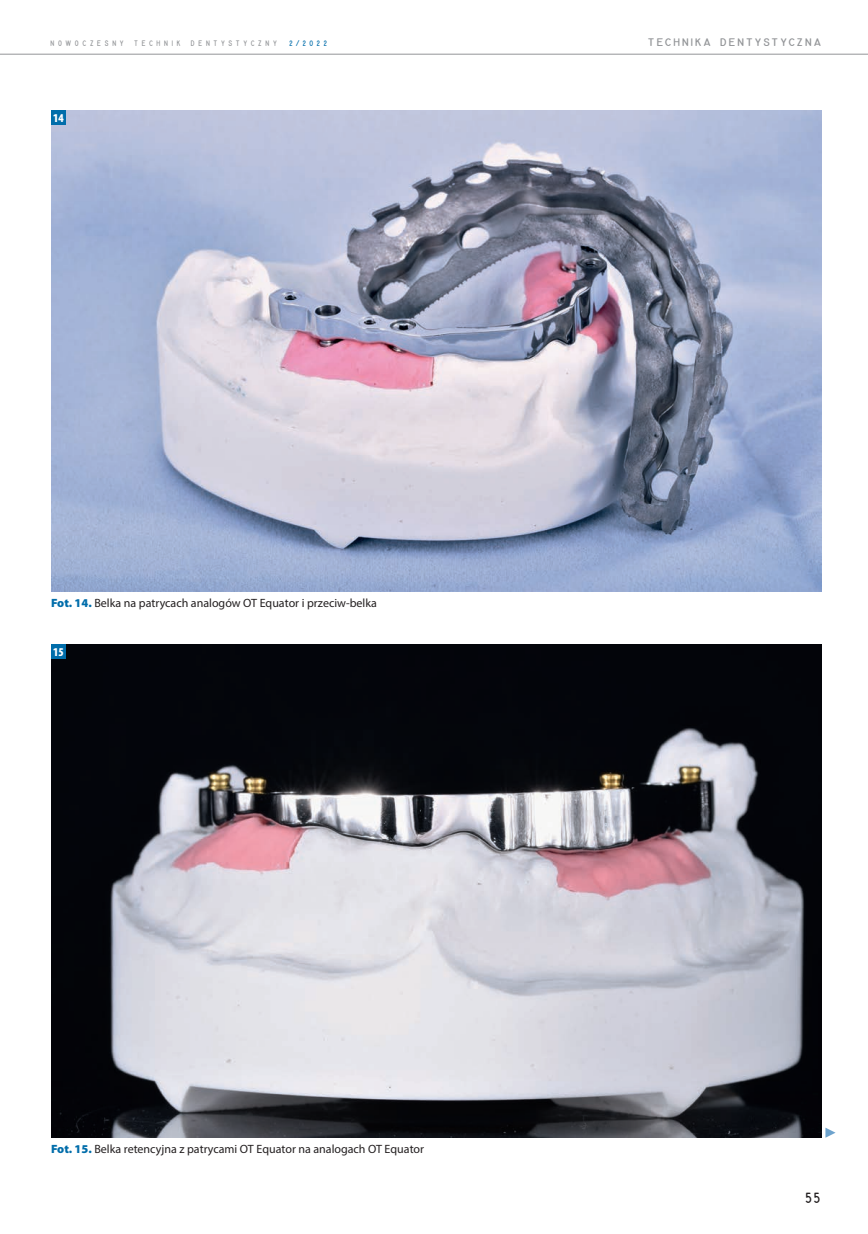
<style>
.page{position:relative;width:868px;height:1234px;background:#fff}
.page>*{position:absolute;margin:0;border:0;box-sizing:border-box;transform-origin:0 0}
.t1{font:15.75px "Gordon URWTCE Con";color:#231f20}
.t2{font:12px "Myriad Pro";color:#231f20}
.t3{font:900 condensed 12px "Myriad Pro";color:#fff}
.t4{font:11.55px "Gordon URWTCE Con";letter-spacing:.145em;color:#939598;scale:1.25 1}
.t5{font:8.4px "Gordon URWTCE Con";letter-spacing:.445em;color:#939598}
.t6{font:8.25px "Gordon URWTCE Con";color:#006daa}
.s1{font-weight:900;color:#006daa}
</style>
<div class="page">
<svg style="left:825px;top:1127px;width:10px;height:10px"></svg>
<hr style="left:0;top:54px;width:867px;height:1px;background:#939598">
<img style="left:51px;top:111px;width:770px;height:480px">
<img style="left:51px;top:644px;width:770px;height:493px">
<div style="left:51px;top:111px;width:14px;height:14px;background:#006daa"></div>
<div style="left:51px;top:644px;width:14px;height:15px;background:#006daa"></div>
<p class="t5" style="left:51px;top:38px;width:228px">NOWOCZESNY TECHNIK DENTYSTYCZNY</p>
<p class="t6" style="left:289px;top:38px;width:40px">2/2022</p>
<p class="t4" style="left:648px;top:36px;width:140px">TECHNIKA DENTYSTYCZNA</p>
<p class="t3" style="left:53px;top:114px;width:12px">14</p>
<p class="t2" style="left:51px;top:598px;width:327px"><span class="s1">Fot. 14.</span> Belka na patrycach analogów OT Equator i przeciw-belka</p>
<p class="t3" style="left:53px;top:648px;width:12px">15</p>
<p class="t2" style="left:51px;top:1144px;width:374px"><span class="s1">Fot. 15.</span> Belka retencyjna z patrycami OT Equator na analogach OT Equator</p>
<h1 class="t1" style="left:804px;top:1187px;width:18px">55</h1>
</div>
